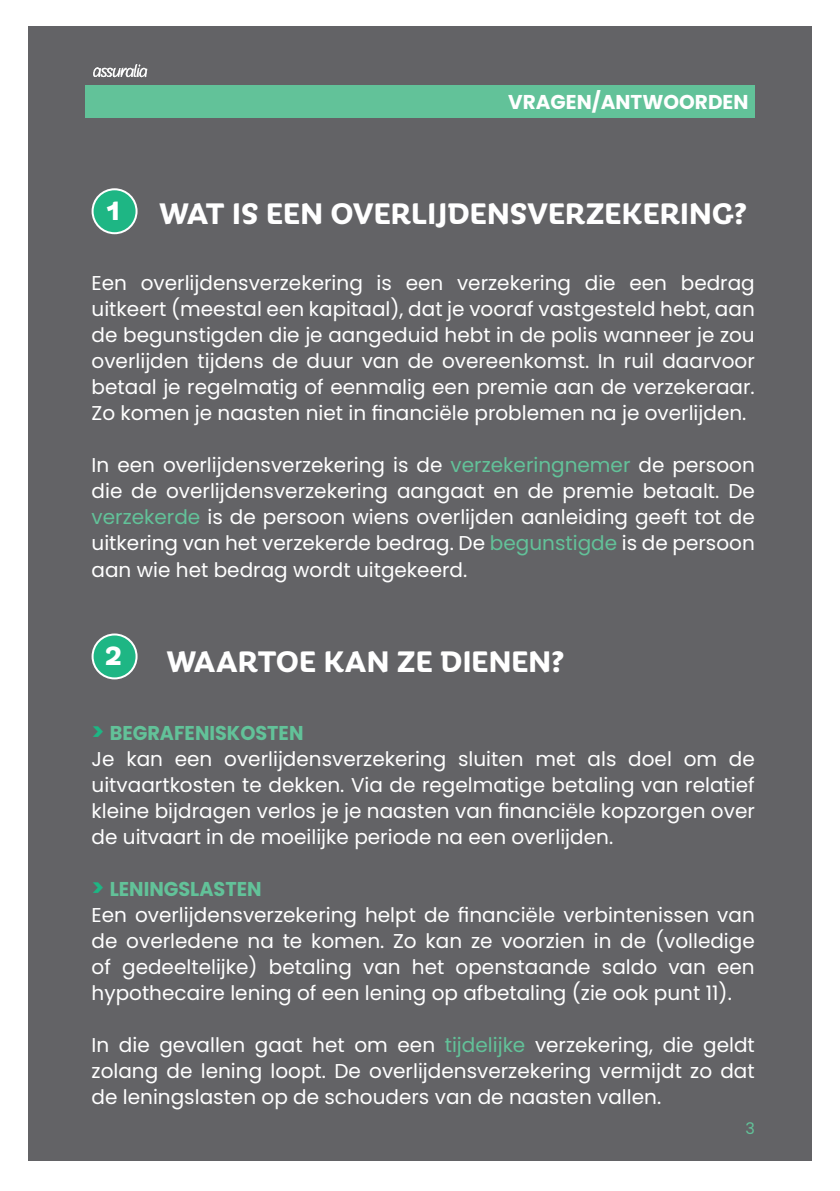
<style>
.page{position:relative;width:840px;height:1191px;background:#fff}
.page>*{position:absolute;margin:0;border:0;box-sizing:border-box;transform-origin:0 0}
._00_-_Titre{font:700 32px "Iskra";color:#fff}
._00_-_SousTitre{font:700 32px "Iskra";color:#fff}
._00_-_Texte_blanc{font:20px/26px "Poppins";color:#fff;text-align:justify}
._00_-_Texte{font:700 20px "Poppins";color:#62c299;scale:.96 1}
._00_-_Section{font:700 20px "Poppins";color:#fff}
.t1{font:16px "Poppins";color:#62c299}
.s1{color:#62c299}
.s2{font-size:24px;color:#1eb684}
</style>
<div class="page">
<div style="left:28px;top:27px;width:783px;height:1134px;background:#636366"></div>
<div style="left:85px;top:85px;width:669px;height:33px;background:#62c299"></div>
<img style="left:93px;top:64px;width:55px;height:14px">
<div style="left:92px;top:189px;width:44px;height:44px;background:#1eb684;border-radius:50%"></div>
<div style="left:91px;top:188px;width:46px;height:46px;border:2px solid #fff;border-radius:50%"></div>
<div style="left:92px;top:634px;width:44px;height:44px;background:#1eb684;border-radius:50%"></div>
<div style="left:91px;top:633px;width:46px;height:46px;border:2px solid #fff;border-radius:50%"></div>
<p class="_00_-_SousTitre" style="left:105px;top:186px;width:19px">1</p>
<p class="_00_-_Section" style="left:508px;top:91px;width:242px">VRAGEN/ANTWOORDEN</p>
<p class="_00_-_Titre" style="left:159px;top:190px;width:589px">WAT IS EEN OVERLIJDENSVERZEKERING?</p>
<p class="_00_-_Texte_blanc" style="left:91px;top:270px;width:664px">Een overlijdensverzekering is een verzekering die een bedrag uitkeert (meestal een kapitaal), dat je vooraf vastgesteld hebt, aan de begunstigden die je aangeduid hebt in de polis wanneer je zou overlijden tijdens de duur van de overeenkomst. In ruil daarvoor betaal je regelmatig of eenmalig een premie aan de verzekeraar.<br>Zo komen je naasten niet in financiële problemen na je overlijden.</p>
<p class="_00_-_Texte_blanc" style="left:91px;top:452px;width:664px">In een overlijdensverzekering is de <span class="s1">verzekeringnemer</span> de persoon die de overlijdensverzekering aangaat en de premie betaalt. De <span class="s1">verzekerde</span> is de persoon wiens overlijden aanleiding geeft tot de uitkering van het verzekerde bedrag. De <span class="s1">begunstigde</span> is de persoon aan wie het bedrag wordt uitgekeerd.</p>
<p class="_00_-_SousTitre" style="left:105px;top:632px;width:19px">2</p>
<p class="_00_-_Titre" style="left:166px;top:638px;width:400px">WAARTOE KAN ZE DIENEN?</p>
<p class="_00_-_Texte" style="left:91px;top:721px;width:222px"><span class="s2">&gt;</span> BEGRAFENISKOSTEN</p>
<p class="_00_-_Texte_blanc" style="left:91px;top:746px;width:664px">Je kan een overlijdensverzekering sluiten met als doel om de uitvaartkosten te dekken. Via de regelmatige betaling van relatief kleine bijdragen verlos je je naasten van financiële kopzorgen over de uitvaart in de moeilijke periode na een overlijden.</p>
<p class="_00_-_Texte" style="left:91px;top:877px;width:178px"><span class="s2">&gt;</span> LENINGSLASTEN</p>
<p class="_00_-_Texte_blanc" style="left:91px;top:902px;width:664px">Een overlijdensverzekering helpt de financiële verbintenissen van de overledene na te komen. Zo kan ze voorzien in de (volledige of gedeeltelijke) betaling van het openstaande saldo van een hypothecaire lening of een lening op afbetaling (zie ook punt 11).</p>
<p class="_00_-_Texte_blanc" style="left:91px;top:1032px;width:664px">In die gevallen gaat het om een <span class="s1">tijdelijke</span> verzekering, die geldt zolang de lening loopt. De overlijdensverzekering vermijdt zo dat de leningslasten op de schouders van de naasten vallen.</p>
<p class="t1" style="left:745px;top:1119px;width:11px">3</p>
</div>
